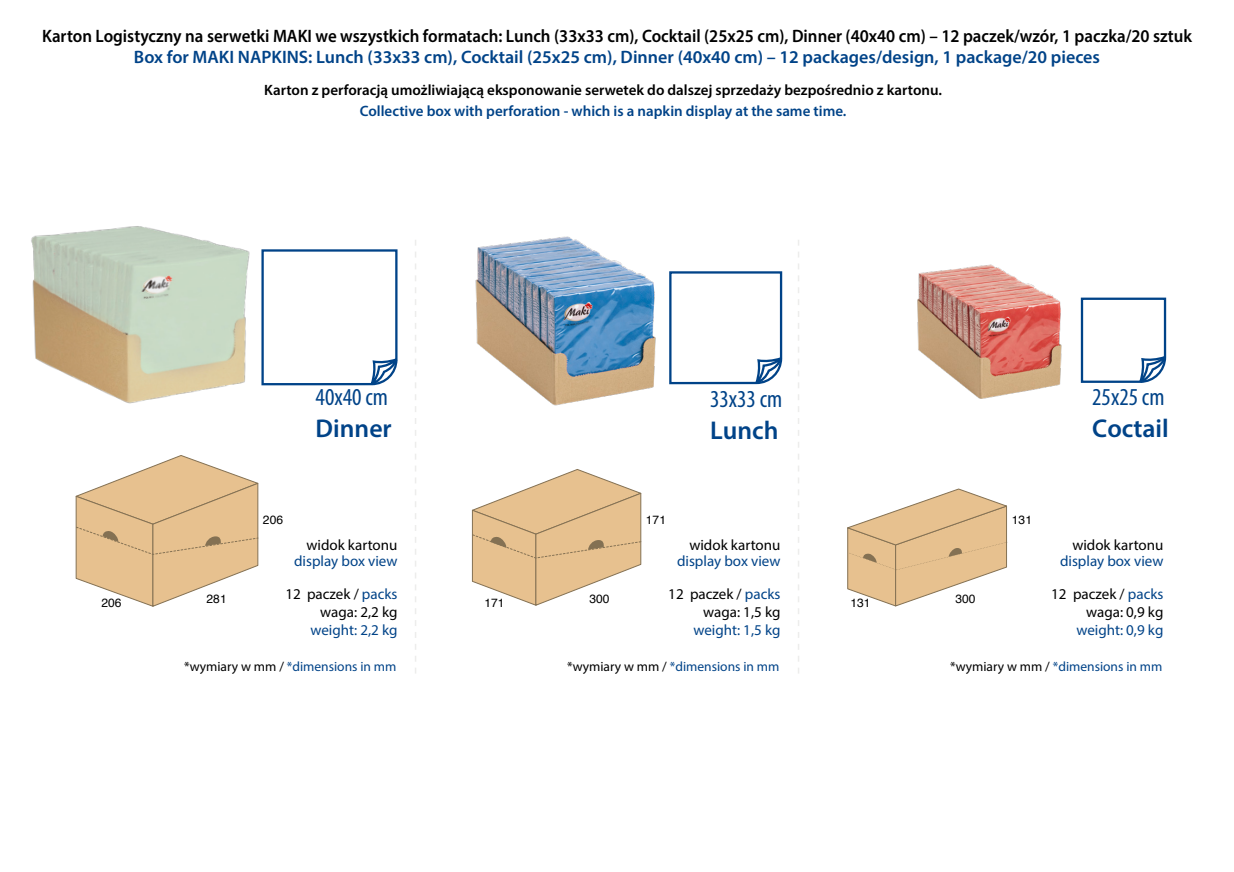
<style>
.page{position:relative;width:1234px;height:872px;background:#fff}
.page>*{position:absolute;margin:0;border:0;box-sizing:border-box;transform-origin:0 0}
.t1{font:600 25.8px "Myriad Pro";color:#004388}
.t2{font:condensed 24.45px "Myriad Pro";color:#004388}
.t3{font:600 18px "Myriad Pro";color:#000;scale:.94 1}
.t4{font:600 18px "Myriad Pro";color:#004388}
.t5{font:15px/18px "Myriad Pro";color:#000;text-align:right}
.t6{font:600 15px "Myriad Pro";color:#000}
.t7{font:15px/16.5px "Myriad Pro";color:#004388;text-align:right}
.t8{font:600 15px "Myriad Pro";color:#004388}
.t9{font:13.5px "Myriad Pro";color:#004388}
.t10{font:12px "Helvetica";color:#000}
.s1{color:#000}
.s2{color:#004388}
</style>
<div class="page">
<svg style="left:1080px;top:297px;width:87px;height:86px"></svg>
<svg style="left:669px;top:271px;width:114px;height:114px"></svg>
<svg style="left:278px;top:249px;width:120px;height:137px"></svg>
<svg style="left:75px;top:455px;width:184px;height:152px"></svg>
<svg style="left:471px;top:469px;width:171px;height:137px"></svg>
<svg style="left:847px;top:488px;width:160px;height:118px"></svg>
<img style="left:475px;top:236px;width:181px;height:170px">
<img style="left:917px;top:264px;width:145px;height:135px">
<img style="left:31px;top:226px;width:247px;height:178px">
<svg style="left:415px;top:240px;width:1px;height:433px"></svg>
<svg style="left:798px;top:240px;width:1px;height:433px"></svg>
<p class="t3" style="left:42px;top:24px;width:1224px">Karton Logistyczny na serwetki MAKI we wszystkich formatach: Lunch (33x33 cm), Cocktail (25x25 cm), Dinner (40x40 cm) – 12 paczek/wzór, 1 paczka/20 sztuk</p>
<p class="t4" style="left:134px;top:45px;width:967px">Box for MAKI NAPKINS: Lunch (33x33 cm), Cocktail (25x25 cm), Dinner (40x40 cm) – 12 packages/design, 1 package/20 pieces</p>
<p class="t6" style="left:264px;top:80px;width:679px">Karton z perforacją umożliwiającą eksponowanie serwetek do dalszej sprzedaży bezpośrednio z kartonu.</p>
<p class="t8" style="left:360px;top:101px;width:488px">Collective box with perforation - which is a napkin display at the same time.</p>
<p class="t10" style="left:263px;top:510px;width:22px">206</p>
<p class="t2" style="left:315px;top:382px;width:74px">40x40 cm</p>
<p class="t1" style="left:315px;top:412px;width:78px">Dinner</p>
<p class="t10" style="left:645px;top:510px;width:22px">171</p>
<p class="t2" style="left:710px;top:384px;width:74px">33x33 cm</p>
<p class="t1" style="left:710px;top:414px;width:70px">Lunch</p>
<p class="t10" style="left:1011px;top:510px;width:22px">131</p>
<p class="t2" style="left:1091px;top:382px;width:74px">25x25 cm</p>
<p class="t1" style="left:1091px;top:411px;width:78px">Coctail</p>
<p class="t7" style="left:294px;top:536px;width:105px"><span class="s1">widok kartonu </span>display box view</p>
<p class="t5" style="left:285px;top:585px;width:114px">12 paczek / <span class="s2">packs </span>waga: 2,2 kg <span class="s2">weight: 2,2 kg</span></p>
<p class="t9" style="left:184px;top:658px;width:214px"><span class="s1">*wymiary w mm /</span> *dimensions in mm</p>
<p class="t10" style="left:101px;top:593px;width:22px">206</p>
<p class="t10" style="left:206px;top:590px;width:22px">281</p>
<p class="t7" style="left:677px;top:536px;width:105px"><span class="s1">widok kartonu </span>display box view</p>
<p class="t5" style="left:668px;top:585px;width:114px">12 paczek / <span class="s2">packs </span>waga: 1,5 kg <span class="s2">weight: 1,5 kg</span></p>
<p class="t9" style="left:567px;top:658px;width:214px"><span class="s1">*wymiary w mm /</span> *dimensions in mm</p>
<p class="t10" style="left:484px;top:593px;width:22px">171</p>
<p class="t10" style="left:589px;top:590px;width:22px">300</p>
<p class="t7" style="left:1059px;top:536px;width:105px"><span class="s1">widok kartonu </span>display box view</p>
<p class="t5" style="left:1050px;top:585px;width:114px">12 paczek / <span class="s2">packs </span>waga: 0,9 kg <span class="s2">weight: 0,9 kg</span></p>
<p class="t9" style="left:949px;top:658px;width:214px"><span class="s1">*wymiary w mm /</span> *dimensions in mm</p>
<p class="t10" style="left:850px;top:593px;width:22px">131</p>
<p class="t10" style="left:955px;top:590px;width:22px">300</p>
</div>
